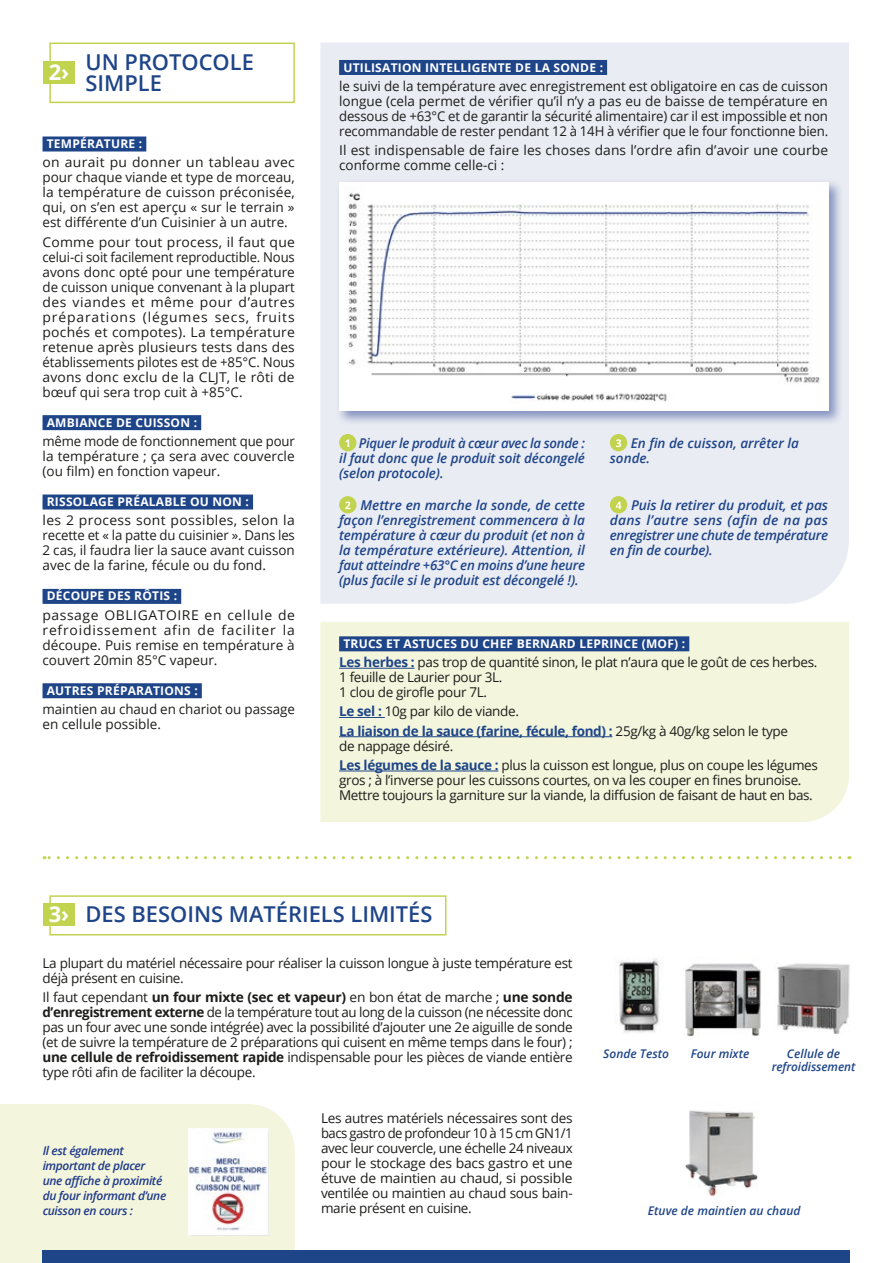
<style>
.page{position:relative;width:893px;height:1263px;background:#fff}
.page>*{position:absolute;margin:0;border:0;box-sizing:border-box;transform-origin:0 0}
.t1{font:600 21.9px/21.9px "Open Sans";color:#1f4589}
.t2{font:700 21.9px "Open Sans";color:#fff}
.t3{font:13.5px/15px "Open Sans";letter-spacing:-.02em;color:#1d1d1b;text-align:justify}
.t4{font:italic 600 13.5px/15px "Open Sans";letter-spacing:-.01em;color:#1f4589;text-align:justify}
.t5{font:700 13.5px/19.2px "Open Sans";letter-spacing:-.025em;color:#1f4589}
.t6{font:13.5px/15px "Open Sans";letter-spacing:.01em;color:#1d1d1b}
.t7{font:700 12px "Open Sans";letter-spacing:.02em;color:#fff}
.t8{font:italic 600 12px/15px "Open Sans";letter-spacing:-.03em;color:#20398b}
.t9{font:italic 600 12px/13.5px "Open Sans";color:#1f4589;text-align:center}
.s1{font-weight:700;color:#1f4589}
.s2{font-weight:400;color:#1d1d1b}
.s3{font-weight:700;color:#fff}
.s4{font-weight:700}
</style>
<div class="page">
<div style="left:320px;top:622px;width:529px;height:200px;background:#f3f6dc"></div>
<div style="left:0;top:1104px;width:295px;height:159px;background:#f3f6dc"></div>
<div style="left:320px;top:42px;width:529px;height:562px;background:#e9ecf3"></div>
<div style="left:43px;top:1250px;width:807px;height:13px;background:#1f4589"></div>
<div style="left:339px;top:434px;width:17px;height:17px;background:#c2d350;border-radius:50%"></div>
<svg style="left:345px;top:439px;width:4px;height:8px"></svg>
<div style="left:610px;top:434px;width:17px;height:17px;background:#c2d350;border-radius:50%"></div>
<svg style="left:616px;top:439px;width:5px;height:8px"></svg>
<div style="left:610px;top:496px;width:17px;height:17px;background:#c2d350;border-radius:50%"></div>
<svg style="left:616px;top:502px;width:5px;height:7px"></svg>
<div style="left:339px;top:496px;width:17px;height:17px;background:#c2d350;border-radius:50%"></div>
<svg style="left:345px;top:501px;width:5px;height:8px"></svg>
<svg style="left:44px;top:856px;width:796px;height:3px"></svg>
<div style="left:49px;top:43px;width:246px;height:60px;border:2px solid #c2d350"></div>
<div style="left:43px;top:61px;width:31px;height:22px;background:#c2d350"></div>
<div style="left:43px;top:136px;width:103px;height:15px;background:#1f4589"></div>
<div style="left:43px;top:415px;width:158px;height:15px;background:#1f4589"></div>
<div style="left:43px;top:494px;width:210px;height:15px;background:#1f4589"></div>
<div style="left:43px;top:589px;width:138px;height:15px;background:#1f4589"></div>
<div style="left:43px;top:683px;width:159px;height:15px;background:#1f4589"></div>
<div style="left:339px;top:60px;width:268px;height:15px;background:#1f4589"></div>
<div style="left:336px;top:179px;width:507px;height:247px;background:#20398b;opacity:.5"></div>
<img style="left:339px;top:186px;width:489px;height:225px">
<div style="left:49px;top:895px;width:397px;height:40px;border:2px solid #c2d350"></div>
<div style="left:43px;top:904px;width:31px;height:22px;background:#c2d350"></div>
<div style="left:339px;top:636px;width:350px;height:15px;background:#1f4589"></div>
<hr style="left:339px;top:668px;width:75px;height:1px;background:#1f4589">
<hr style="left:339px;top:717px;width:46px;height:1px;background:#1f4589">
<hr style="left:339px;top:736px;width:273px;height:1px;background:#1f4589">
<hr style="left:339px;top:771px;width:159px;height:1px;background:#1f4589">
<img style="left:619px;top:959px;width:41px;height:74px">
<img style="left:685px;top:963px;width:76px;height:74px">
<img style="left:188px;top:1128px;width:80px;height:107px">
<img style="left:777px;top:963px;width:73px;height:72px">
<img style="left:685px;top:1110px;width:73px;height:86px">
<h1 class="t2" style="left:49px;top:57px;width:22px">2›</h1>
<h1 class="t1" style="left:86px;top:50px;width:170px">UN PROTOCOLE<br>SIMPLE</h1>
<p class="t7" style="left:47px;top:135px;width:97px">TEMPÉRATURE :</p>
<p class="t3" style="left:43px;top:155px;width:254px">on aurait pu donner un tableau avec pour chaque viande et type de morceau, la température de cuisson préconisée, qui, on s’en est aperçu « sur le terrain » est différente d’un Cuisinier à un autre.</p>
<p class="t3" style="left:43px;top:234px;width:254px">Comme pour tout process, il faut que celui-ci soit facilement reproductible. Nous avons donc opté pour une température de cuisson unique convenant à la plupart des viandes et même pour d’autres préparations (légumes secs, fruits pochés et compotes). La température retenue après plusieurs tests dans des établissements pilotes est de +85°C. Nous avons donc exclu de la CLJT, le rôti de bœuf qui sera trop cuit à +85°C.</p>
<p class="t7" style="left:47px;top:414px;width:152px">AMBIANCE DE CUISSON :</p>
<p class="t3" style="left:43px;top:433px;width:254px">même mode de fonctionnement que pour la température ; ça sera avec couvercle (ou film) en fonction vapeur.</p>
<p class="t7" style="left:47px;top:493px;width:204px">RISSOLAGE PRÉALABLE OU NON :</p>
<p class="t3" style="left:43px;top:513px;width:254px">les 2 process sont possibles, selon la recette et « la patte du cuisinier ». Dans les 2 cas, il faudra lier la sauce avant cuisson avec de la farine, fécule ou du fond.</p>
<p class="t7" style="left:47px;top:588px;width:132px">DÉCOUPE DES RÔTIS :</p>
<p class="t3" style="left:43px;top:607px;width:254px">passage OBLIGATOIRE en cellule de refroidissement afin de faciliter la découpe. Puis remise en température à couvert 20min 85°C vapeur.</p>
<p class="t7" style="left:47px;top:682px;width:153px">AUTRES PRÉPARATIONS :</p>
<p class="t3" style="left:43px;top:701px;width:254px">maintien au chaud en chariot ou passage en cellule possible.</p>
<p class="t7" style="left:343px;top:59px;width:261px">UTILISATION INTELLIGENTE DE LA SONDE :</p>
<p class="t3" style="left:339px;top:78px;width:491px">le suivi de la température avec enregistrement est obligatoire en cas de cuisson longue (cela permet de vérifier qu’il n’y a pas eu de baisse de température en dessous de +63°C et de garantir la sécurité alimentaire) car il est impossible et non recommandable de rester pendant 12 à 14H à vérifier que le four fonctionne bien.</p>
<p class="t6" style="left:339px;top:142px;width:491px">Il est indispensable de faire les choses dans l’ordre afin d’avoir une courbe conforme comme celle-ci :</p>
<p class="t4" style="left:339px;top:436px;width:247px;text-indent:20px">Piquer le produit à cœur avec la sonde : il faut donc que le produit soit décongelé (selon protocole).</p>
<p class="t4" style="left:610px;top:436px;width:191px;text-indent:21px">En fin de cuisson, arrêter la sonde.</p>
<p class="t4" style="left:339px;top:498px;width:247px;text-indent:21px">Mettre en marche la sonde, de cette façon l’enregistrement commencera à la température à cœur du produit (et non à la température extérieure). Attention, il faut atteindre +63°C en moins d’une heure (plus facile si le produit est décongelé !).</p>
<p class="t4" style="left:610px;top:498px;width:220px;text-indent:21px">Puis la retirer du produit, et pas dans l’autre sens (afin de na pas enregistrer une chute de température en fin de courbe).</p>
<p class="t7" style="left:343px;top:635px;width:343px">TRUCS ET ASTUCES DU CHEF BERNARD LEPRINCE (MOF) :</p>
<p class="t3" style="left:339px;top:654px;width:480px;text-align:left"><span class="s1">Les herbes :</span> pas trop de quantité sinon, le plat n’aura que le goût de ces herbes.<br>1 feuille de Laurier pour 3L.<br>1 clou de girofle pour 7L.</p>
<p class="t5" style="left:339px;top:702px;width:450px">Le sel : <span class="s2">10g par kilo de viande.<br></span>La liaison de la sauce (farine, fécule, fond) : <span class="s2">25g/kg à 40g/kg selon le type</span></p>
<p class="t3" style="left:339px;top:736px;width:480px;line-height:19.2px">de nappage désiré.<br><span class="s1">Les légumes de la sauce :</span> plus la cuisson est longue, plus on coupe les légumes</p>
<p class="t3" style="left:339px;top:772px;width:475px">gros ; à l’inverse pour les cuissons courtes, on va les couper en fines brunoise.<br>Mettre toujours la garniture sur la viande, la diffusion de faisant de haut en bas.</p>
<h1 class="t1" style="left:49px;top:903px;width:385px"><span class="s3">3›</span> DES BESOINS MATÉRIELS LIMITÉS</h1>
<p class="t3" style="left:43px;top:955px;width:532px">La plupart du matériel nécessaire pour réaliser la cuisson longue à juste température est déjà présent en cuisine.</p>
<p class="t3" style="left:43px;top:989px;width:532px">Il faut cependant <span class="s4">un four mixte (sec et vapeur)</span> en bon état de marche ; <span class="s4">une sonde d’enregistrement externe</span> de la température tout au long de la cuisson (ne nécessite donc pas un four avec une sonde intégrée) avec la possibilité d’ajouter une 2e aiguille de sonde (et de suivre la température de 2 préparations qui cuisent en même temps dans le four) ; <span class="s4">une cellule de refroidissement rapide</span> indispensable pour les pièces de viande entière type rôti afin de faciliter la découpe.</p>
<p class="t3" style="left:321px;top:1111px;width:253px">Les autres matériels nécessaires sont des bacs gastro de profondeur 10 à 15 cm GN1/1 avec leur couvercle, une échelle 24 niveaux pour le stockage des bacs gastro et une étuve de maintien au chaud, si possible ventilée ou maintien au chaud sous bain&shy;marie présent en cuisine.</p>
<p class="t8" style="left:43px;top:1143px;width:125px">Il est également important de placer une affiche à proximité du four informant d’une cuisson en cours :</p>
<p class="t9" style="left:603px;top:1046px;width:67px">Sonde Testo</p>
<p class="t9" style="left:691px;top:1046px;width:60px">Four mixte</p>
<p class="t9" style="left:772px;top:1046px;width:85px">Cellule de refroidissement</p>
<p class="t9" style="left:648px;top:1203px;width:154px">Etuve de maintien au chaud</p>
</div>
